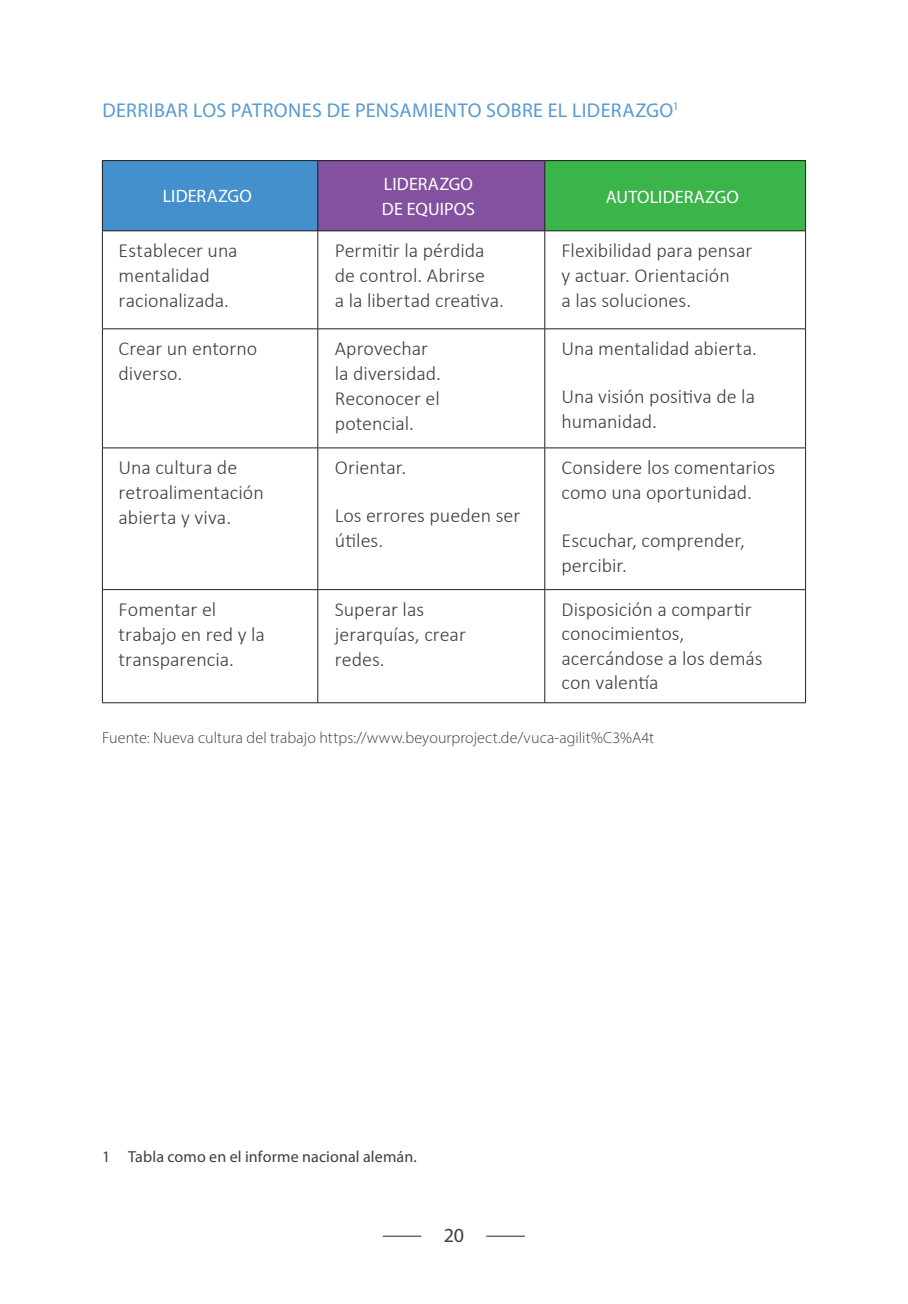
<style>
.page{position:relative;width:908px;height:1304px;background:#fff}
.page>*{position:absolute;margin:0;border:0;box-sizing:border-box;transform-origin:0 0}
.t1{font:300 20px/25px "Calibri";color:#3e3e3f}
.t2{font:20px "Myriad Pro";letter-spacing:.02em;color:#599ad1}
.t3{font:20px "Myriad Pro";color:#3e3e3f}
.t4{font:18px/25px "Myriad Pro";letter-spacing:.005em;color:#fff}
.t5{font:300 16px "Myriad Pro";letter-spacing:.005em;color:#3e3e3f}
.t6{font:16px "Myriad Pro";letter-spacing:.01em;color:#3e3e3f}
</style>
<div class="page">
<hr style="left:382px;top:1236px;width:39px;height:1px;background:#231f20">
<hr style="left:486px;top:1236px;width:38px;height:1px;background:#231f20">
<div style="left:102px;top:161px;width:215px;height:70px;background:#4390cd"></div>
<div style="left:317px;top:161px;width:227px;height:70px;background:#8351a0"></div>
<div style="left:544px;top:161px;width:261px;height:70px;background:#3bb54a"></div>
<hr style="left:102px;top:231px;width:1px;height:98px;background:#231f20">
<hr style="left:317px;top:231px;width:1px;height:98px;background:#231f20">
<hr style="left:544px;top:231px;width:1px;height:98px;background:#231f20">
<hr style="left:804px;top:231px;width:1px;height:98px;background:#231f20">
<hr style="left:102px;top:328px;width:215px;height:1px;background:#231f20">
<hr style="left:102px;top:329px;width:1px;height:119px;background:#231f20">
<hr style="left:317px;top:328px;width:227px;height:1px;background:#231f20">
<hr style="left:317px;top:329px;width:1px;height:119px;background:#231f20">
<hr style="left:544px;top:328px;width:261px;height:1px;background:#231f20">
<hr style="left:544px;top:329px;width:1px;height:119px;background:#231f20">
<hr style="left:804px;top:329px;width:1px;height:119px;background:#231f20">
<hr style="left:102px;top:448px;width:215px;height:1px;background:#231f20">
<hr style="left:102px;top:448px;width:1px;height:141px;background:#231f20">
<hr style="left:317px;top:448px;width:227px;height:1px;background:#231f20">
<hr style="left:317px;top:448px;width:1px;height:141px;background:#231f20">
<hr style="left:544px;top:448px;width:261px;height:1px;background:#231f20">
<hr style="left:544px;top:448px;width:1px;height:141px;background:#231f20">
<hr style="left:804px;top:448px;width:1px;height:141px;background:#231f20">
<hr style="left:102px;top:589px;width:215px;height:1px;background:#231f20">
<hr style="left:102px;top:590px;width:1px;height:112px;background:#231f20">
<hr style="left:317px;top:589px;width:227px;height:1px;background:#231f20">
<hr style="left:317px;top:590px;width:1px;height:112px;background:#231f20">
<hr style="left:544px;top:589px;width:261px;height:1px;background:#231f20">
<hr style="left:544px;top:590px;width:1px;height:112px;background:#231f20">
<hr style="left:804px;top:590px;width:1px;height:112px;background:#231f20">
<hr style="left:102px;top:702px;width:215px;height:1px;background:#231f20">
<hr style="left:317px;top:702px;width:227px;height:1px;background:#231f20">
<hr style="left:544px;top:702px;width:261px;height:1px;background:#231f20">
<hr style="left:102px;top:160px;width:215px;height:1px;background:#231f20">
<hr style="left:102px;top:161px;width:1px;height:70px;background:#231f20">
<hr style="left:102px;top:230px;width:215px;height:1px;background:#231f20">
<hr style="left:317px;top:160px;width:227px;height:1px;background:#231f20">
<hr style="left:317px;top:161px;width:1px;height:70px;background:#231f20">
<hr style="left:317px;top:230px;width:227px;height:1px;background:#231f20">
<hr style="left:544px;top:160px;width:261px;height:1px;background:#231f20">
<hr style="left:544px;top:161px;width:1px;height:70px;background:#231f20">
<hr style="left:804px;top:161px;width:1px;height:70px;background:#231f20">
<hr style="left:544px;top:230px;width:261px;height:1px;background:#231f20">
<p class="t2" style="left:102px;top:98px;width:577px">DERRIBAR LOS PATRONES DE PENSAMIENTO SOBRE EL LIDERAZGO<sup>1</sup></p>
<p class="t4" style="left:163px;top:184px;width:90px">LIDERAZGO</p>
<p class="t4" style="left:382px;top:171px;width:95px">LIDERAZGO<br>DE EQUIPOS</p>
<p class="t4" style="left:605px;top:184px;width:134px">AUTOLIDERAZGO</p>
<p class="t1" style="left:118px;top:238px;width:121px">Establecer una mentalidad racionalizada.</p>
<p class="t1" style="left:334px;top:238px;width:171px">Permitir la pérdida de control. Abrirse<br>a la libertad creativa.</p>
<p class="t1" style="left:561px;top:238px;width:192px">Flexibilidad para pensar y actuar. Orientación<br>a las soluciones.</p>
<p class="t1" style="left:118px;top:336px;width:140px">Crear un entorno diverso.</p>
<p class="t1" style="left:334px;top:336px;width:108px">Aprovechar la diversidad.<br>Reconocer el potencial.</p>
<p class="t1" style="left:561px;top:336px;width:197px">Una mentalidad abierta.</p>
<p class="t1" style="left:561px;top:384px;width:195px">Una visión positiva de la humanidad.</p>
<p class="t1" style="left:118px;top:455px;width:147px">Una cultura de retroalimentación abierta y viva.</p>
<p class="t1" style="left:334px;top:455px;width:73px">Orientar.</p>
<p class="t1" style="left:334px;top:503px;width:187px">Los errores pueden ser útiles.</p>
<p class="t1" style="left:561px;top:455px;width:215px">Considere los comentarios como una oportunidad.</p>
<p class="t1" style="left:561px;top:528px;width:185px">Escuchar, comprender, percibir.</p>
<p class="t1" style="left:118px;top:597px;width:148px">Fomentar el trabajo en red y la transparencia.</p>
<p class="t1" style="left:334px;top:597px;width:133px">Superar las jerarquías, crear redes.</p>
<p class="t1" style="left:561px;top:597px;width:202px;line-height:24.4px">Disposición a compartir conocimientos, acercándose a los demás con valentía</p>
<p class="t5" style="left:102px;top:728px;width:553px">Fuente: Nueva cultura del trabajo https://www.beyourproject.de/vuca-agilit%C3%A4t</p>
<p class="t6" style="left:102px;top:1147px;width:316px">1 Tabla como en el informe nacional alemán.</p>
<p class="t3" style="left:443px;top:1223px;width:22px">20</p>
</div>
